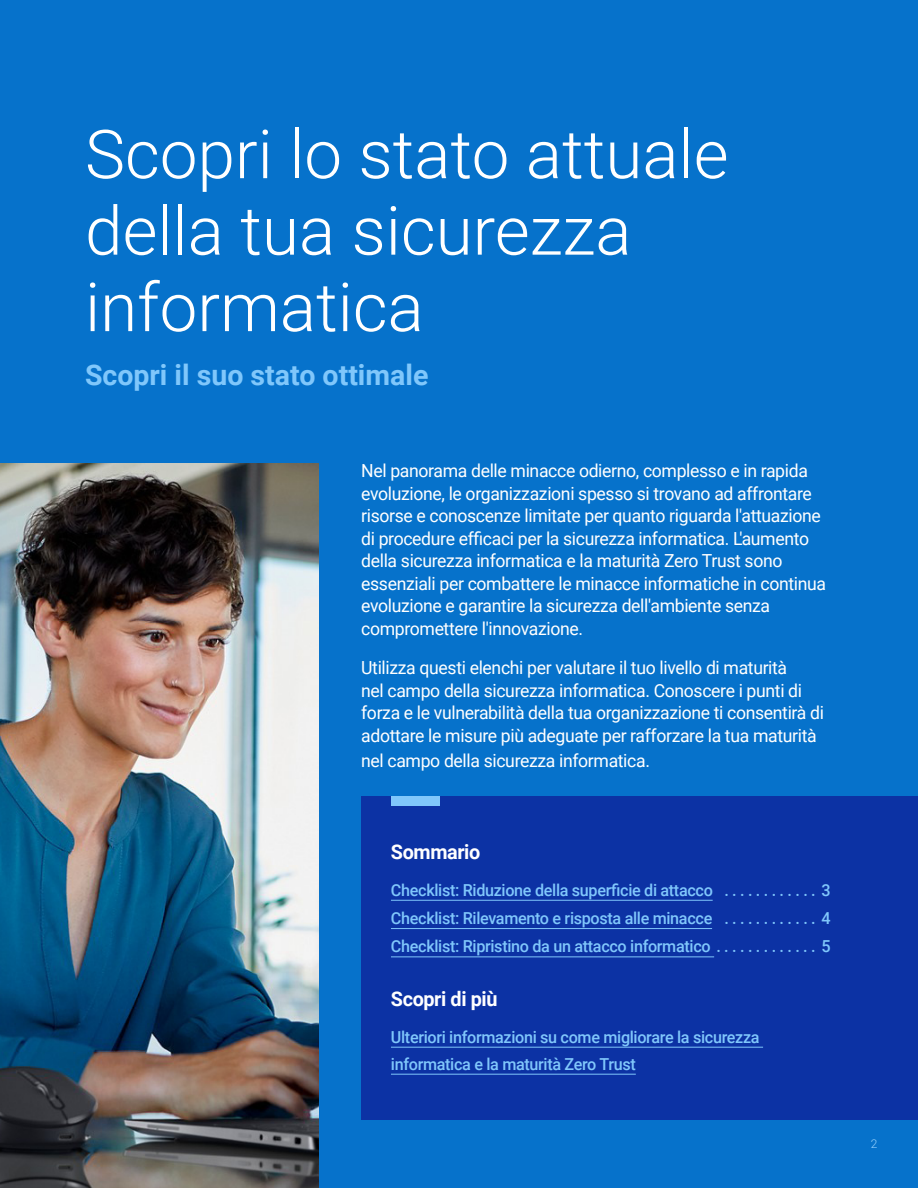
<style>
.page{position:relative;width:918px;height:1188px;background:#0672cb}
.page>*{position:absolute;margin:0;border:0;box-sizing:border-box;transform-origin:0 0}
.t1{font:300 67.5px/76.5px "Roboto";color:#fff}
.t2{font:700 28.5px "Roboto";color:#80c7fb}
.t3{font:700 20.25px "Roboto";letter-spacing:-.02em;color:#fff}
.t4{font:18px/22.5px "Roboto";letter-spacing:-.02em;color:#fff}
.t5{font:500 16.5px/28.3px "Roboto";letter-spacing:-.02em;color:#80c7fb;text-align:justify}
.t6{font:300 12px "Roboto";color:#93cffc}
</style>
<div class="page">
<div style="left:361px;top:797px;width:557px;height:323px;background:#0c32a4"></div>
<hr style="left:391px;top:900px;width:322px;height:1px;background:#80c7fb">
<hr style="left:391px;top:928px;width:321px;height:1px;background:#80c7fb">
<hr style="left:391px;top:957px;width:323px;height:1px;background:#80c7fb">
<hr style="left:391px;top:1047px;width:372px;height:1px;background:#80c7fb">
<hr style="left:391px;top:1074px;width:245px;height:1px;background:#80c7fb">
<img style="left:0;top:464px;width:319px;height:724px">
<div style="left:391px;top:797px;width:49px;height:9px;background:#80c7fb"></div>
<h1 class="t1" style="left:85px;top:113px;width:645px">Scopri lo stato attuale della tua sicurezza informatica</h1>
<h2 class="t2" style="left:85px;top:355px;width:345px">Scopri il suo stato ottimale</h2>
<p class="t4" style="left:361px;top:459px;width:466px">Nel panorama delle minacce odierno, complesso e in rapida evoluzione, le organizzazioni spesso si trovano ad affrontare risorse e conoscenze limitate per quanto riguarda l'attuazione di procedure efficaci per la sicurezza informatica. L'aumento della sicurezza informatica e la maturità Zero Trust sono essenziali per combattere le minacce informatiche in continua evoluzione e garantire la sicurezza dell'ambiente senza compromettere l'innovazione.</p>
<p class="t4" style="left:361px;top:656px;width:464px">Utilizza questi elenchi per valutare il tuo livello di maturità<br>nel campo della sicurezza informatica. Conoscere i punti di forza e le vulnerabilità della tua organizzazione ti consentirà di adottare le misure più adeguate per rafforzare la tua maturità</p>
<p class="t4" style="left:361px;top:749px;width:290px">nel campo della sicurezza informatica.</p>
<p class="t3" style="left:391px;top:838px;width:91px">Sommario</p>
<p class="t5" style="left:391px;top:875px;width:441px">Checklist: Riduzione della superficie di attacco . . . . . . . . . . . 3<br>Checklist: Rilevamento e risposta alle minacce . . . . . . . . . . . 4<br>Checklist: Ripristino da un attacco informatico . . . . . . . . . . . . 5</p>
<p class="t3" style="left:391px;top:984px;width:108px">Scopri di più</p>
<p class="t5" style="left:391px;top:1023px;width:370px;line-height:27px">Ulteriori informazioni su come migliorare la sicurezza informatica e la maturità Zero Trust</p>
<p class="t6" style="left:871px;top:1136px;width:8px">2</p>
</div>
